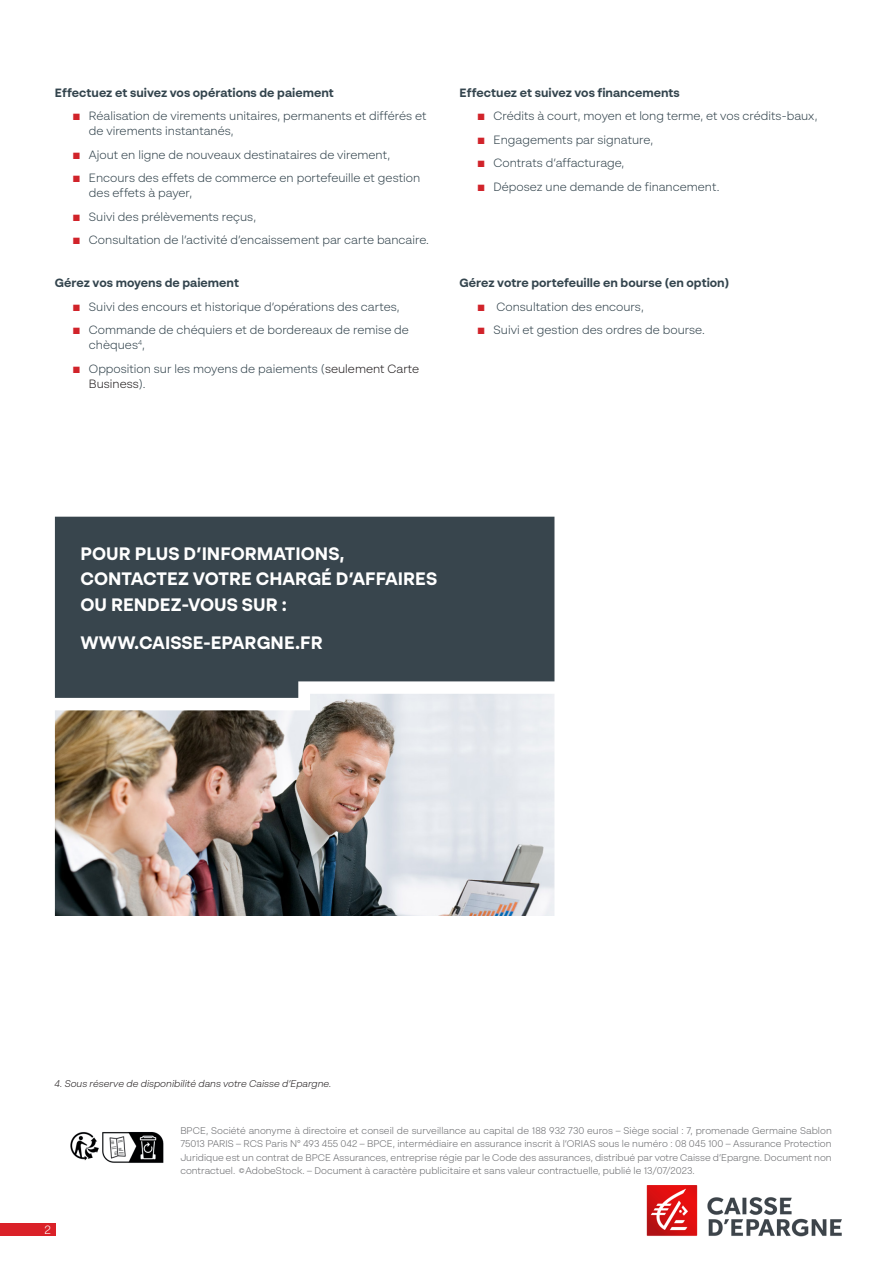
<style>
.page{position:relative;width:893px;height:1263px;background:#fff}
.page>*{position:absolute;margin:0;border:0;box-sizing:border-box;transform-origin:0 0}
.Texte_courant{font:700 18px/25.5px "BR Sonoma";color:#fff}
.t1{font:300 12px/15px "BR Sonoma";color:#33444d}
.Titre_paragraphe{font:700 12px "BR Sonoma";color:#33444d}
.t2{font:300 12px "BR Sonoma";color:#fff}
.ML_BPCE{font:300 9.75px/13.5px "BR Sonoma";color:#6c6d70;text-align:justify}
.ndbp{font:italic 300 9.75px "BR Sonoma";color:#231f20}
.s1{font-size:9px;color:#d1232a}
.s2{color:#231f20}
</style>
<div class="page">
<img style="left:647px;top:1185px;width:195px;height:51px">
<div style="left:0;top:1223px;width:55px;height:13px;background:#da2128"></div>
<div style="left:55px;top:517px;width:499px;height:177px;background:#38454d"></div>
<img style="left:55px;top:694px;width:499px;height:222px">
<img style="left:70px;top:1132px;width:94px;height:31px">
<p class="Titre_paragraphe" style="left:55px;top:85px;width:280px">Effectuez et suivez vos opérations de paiement</p>
<p class="t1" style="left:89px;top:108px;width:339px;text-indent:-16px"><span class="s1">■</span> Réalisation de virements unitaires, permanents et différés et de virements instantanés,</p>
<p class="t1" style="left:72px;top:147px;width:319px"><span class="s1">■</span> Ajout en ligne de nouveaux destinataires de virement,</p>
<p class="t1" style="left:89px;top:170px;width:333px;text-indent:-16px"><span class="s1">■</span> Encours des effets de commerce en portefeuille et gestion des effets à payer,</p>
<p class="t1" style="left:72px;top:209px;width:185px"><span class="s1">■</span> Suivi des prélèvements reçus,</p>
<p class="t1" style="left:72px;top:232px;width:358px"><span class="s1">■</span> Consultation de l’activité d’encaissement par carte bancaire.</p>
<p class="Titre_paragraphe" style="left:55px;top:275px;width:186px">Gérez vos moyens de paiement</p>
<p class="t1" style="left:72px;top:299px;width:329px"><span class="s1">■</span> Suivi des encours et historique d’opérations des cartes,</p>
<p class="t1" style="left:89px;top:322px;width:322px;text-indent:-16px"><span class="s1">■</span> Commande de chéquiers et de bordereaux de remise de chèques<sup>4</sup>,</p>
<p class="t1" style="left:89px;top:361px;width:332px;text-indent:-16px"><span class="s1">■</span> Opposition sur les moyens de paiements (<span class="s2">seulement Carte<br>Business</span>).</p>
<p class="Titre_paragraphe" style="left:460px;top:85px;width:222px">Effectuez et suivez vos financements</p>
<p class="t1" style="left:477px;top:108px;width:342px"><span class="s1">■</span> Crédits à court, moyen et long terme, et vos crédits-baux,</p>
<p class="t1" style="left:477px;top:132px;width:177px"><span class="s1">■</span> Engagements par signature,</p>
<p class="t1" style="left:477px;top:155px;width:149px"><span class="s1">■</span> Contrats d’affacturage,</p>
<p class="t1" style="left:477px;top:179px;width:244px"><span class="s1">■</span> Déposez une demande de financement.</p>
<p class="Titre_paragraphe" style="left:460px;top:275px;width:271px">Gérez votre portefeuille en bourse (en option)</p>
<p class="t1" style="left:477px;top:299px;width:168px"><span class="s1">■</span> Consultation des encours,</p>
<p class="t1" style="left:477px;top:322px;width:229px"><span class="s1">■</span> Suivi et gestion des ordres de bourse.</p>
<p class="Texte_courant" style="left:80px;top:540px;width:358px">POUR PLUS D’INFORMATIONS,<br>CONTACTEZ VOTRE CHARGÉ D’AFFAIRES<br>OU RENDEZ-VOUS SUR :</p>
<p class="Texte_courant" style="left:80px;top:630px;width:244px">WWW.CAISSE-EPARGNE.FR</p>
<p class="ndbp" style="left:55px;top:1078px;width:278px">4. Sous réserve de disponibilité dans votre Caisse d’Epargne.</p>
<p class="ML_BPCE" style="left:180px;top:1123px;width:653px">BPCE, Société anonyme à directoire et conseil de surveillance au capital de 188 932 730 euros – Siège social : 7, promenade Germaine Sablon 75013 PARIS – RCS Paris N° 493 455 042 – BPCE, intermédiaire en assurance inscrit à l’ORIAS sous le numéro : 08 045 100 – Assurance Protection Juridique est un contrat de BPCE Assurances, entreprise régie par le Code des assurances, distribué par votre Caisse d’Epargne. Document non contractuel. ©AdobeStock. – Document à caractère publicitaire et sans valeur contractuelle, publié le 13/07/2023.</p>
<p class="t2" style="left:45px;top:1222px;width:8px">2</p>
</div>
